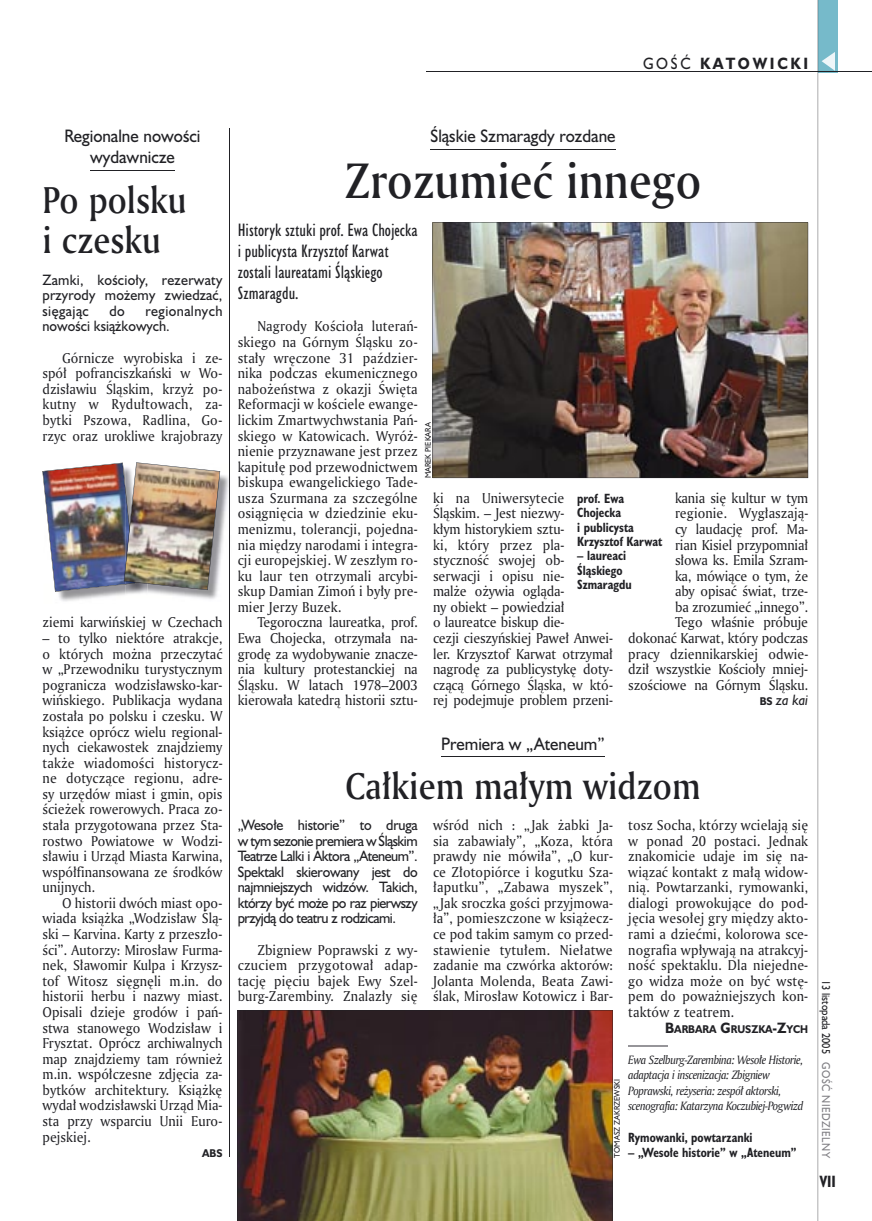
<style>
.page{position:relative;width:872px;height:1221px;background:#fff}
.page>*{position:absolute;margin:0;border:0;box-sizing:border-box;transform-origin:0 0}
.t1{font:48px "Amerigo Md PL";color:#212125;scale:.9 1}
.t2{font:36px/40.5px "Amerigo Md PL";color:#212125;scale:.9 1}
.t3{font:16.5px/21px "Humanst 521 Cn PL";color:#212125}
.t4{font:16.5px/21px "Humanst 521 PL";color:#212125;text-align:center;scale:.94 1}
.t5{font:700 15px "Humanst 521 PL";letter-spacing:.2em;color:#212125;scale:.9 1}
.t6{font:700 15px "Humanst 521 Cn PL";color:#212125;scale:.94 1}
.t7{font:13.8px/15.6px "Amerigo PL";color:#212125;text-align:justify;scale:.94 1}
.t8{font:13.8px/15.6px "Humanst 521 PL";color:#212125;text-align:justify;scale:.94 1}
.t9{font:italic 13.8px "Humanst 521 PL";color:#212125;scale:.92 1}
.t10{font:700 12.3px/14.4px "Humanst 521 Cn PL";color:#212125;scale:.94 1}
.t11{font:italic 11.7px/15.6px "Amerigo PL";letter-spacing:-.04em;color:#212125;scale:.94 1}
.t12{font:10.5px "Humanst 521 PL";color:#212125;scale:.9 1}
.t13{font:10.5px "Humanst 521 PL";letter-spacing:.05em;color:#7f7e83;scale:.9 1}
.t14{font:700 10.35px "Humanst 521 PL";color:#212125;scale:.9 1}
.t15{font:7.5px "Humanst 521 PL";color:#212125;scale:.94 1}
.s1{font-weight:400}
.s2{font-weight:700;font-style:normal;font-size:10.35px}
.s3{font-size:13.8px}
</style>
<div class="page">
<div style="left:818px;top:0;width:19px;height:72px;background:#76baca"></div>
<hr style="left:817px;top:0;width:1px;height:1220px;background:#212125">
<svg style="left:821px;top:52px;width:14px;height:19px"></svg>
<hr style="left:425px;top:72px;width:447px;height:1px;background:#212125">
<hr style="left:441px;top:756px;width:164px;height:1px;background:#212125">
<hr style="left:628px;top:1045px;width:40px;height:1px;background:#969599">
<img style="left:237px;top:1010px;width:376px;height:210px">
<hr style="left:90px;top:170px;width:85px;height:1px;background:#212125">
<img style="left:55px;top:591px;width:70px;height:10px">
<img style="left:147px;top:471px;width:82px;height:128px">
<img style="left:42px;top:462px;width:178px;height:129px">
<hr style="left:430px;top:149px;width:185px;height:1px;background:#212125">
<hr style="left:229px;top:129px;width:1px;height:1027px;background:#212125">
<img style="left:432px;top:222px;width:376px;height:256px">
<p class="t5" style="left:643px;top:53px;width:185px"><span class="s1">GOŚĆ</span> KATOWICKI</p>
<p class="t4" style="left:64px;top:125px;width:146px">Regionalne nowości wydawnicze</p>
<h2 class="t2" style="left:43px;top:178px;width:161px">Po polsku i czesku</h2>
<p class="t8" style="left:43px;top:271px;width:193px">Zamki, kościoły, rezerwaty przyrody możemy zwiedzać, sięgając</p>
<p class="t8" style="left:43px;top:302px;width:193px;text-indent:103px">regionalnych nowości książkowych.</p>
<p class="t7" style="left:43px;top:349px;width:193px;text-indent:20px">Górnicze wyrobiska i ze&shy;spół pofranciszkański w Wo&shy;dzisławiu Śląskim, krzyż po&shy;kutny w Rydułtowach, za&shy;bytki Pszowa, Radlina, Go&shy;rzyc oraz urokliwe krajobrazy</p>
<p class="t8" style="left:109px;top:302px;width:18px">do</p>
<p class="t7" style="left:43px;top:614px;width:193px">ziemi karwińskiej w Czechach</p>
<p class="t7" style="left:43px;top:630px;width:193px">– to tylko niektóre atrakcje, o których można przeczytać w „Przewodniku turystycznym pogranicza wodzisławsko-kar&shy;wińskiego. Publikacja wydana została po polsku i czesku. W książce oprócz wielu regional&shy;nych ciekawostek znajdziemy także wiadomości historycz&shy;ne dotyczące regionu, adre&shy;sy urzędów miast i gmin, opis ścieżek rowerowych. Praca zo&shy;stała przygotowana przez Sta&shy;rostwo Powiatowe w Wodzi&shy;sławiu i Urząd Miasta Karwina, współfinansowana ze środków unijnych.</p>
<p class="t7" style="left:43px;top:894px;width:193px;text-indent:20px">O historii dwóch miast opo&shy;wiada książka „Wodzisław Ślą&shy;ski – Karvina. Karty z przeszło&shy;ści”. Autorzy: Mirosław Furma&shy;nek, Sławomir Kulpa i Krzysz&shy;tof Witosz sięgnęli m.in. do historii herbu i nazwy miast.<br>Opisali dzieje grodów i pań&shy;stwa stanowego Wodzisław i Frysztat. Oprócz archiwalnych map znajdziemy tam również m.in. współczesne zdjęcia za&shy;bytków architektury. Książkę wydał wodzisławski Urząd Mia&shy;sta przy wsparciu Unii Euro&shy;pejskiej.</p>
<p class="t14" style="left:202px;top:1146px;width:24px">ABS</p>
<p class="t4" style="left:430px;top:125px;width:198px">Śląskie Szmaragdy rozdane</p>
<h1 class="t1" style="left:345px;top:148px;width:397px">Zrozumieć innego</h1>
<p class="t3" style="left:238px;top:219px;width:181px">Historyk sztuki prof. Ewa Chojecka i publicysta Krzysztof Karwat zostali laureatami Śląskiego<br>Szmaragdu.</p>
<p class="t7" style="left:238px;top:318px;width:193px;text-indent:20px">Nagrody Kościoła luterań&shy;skiego na Górnym Śląsku zo&shy;stały wręczone 31 paździer&shy;nika podczas ekumenicznego nabożeństwa z okazji Święta Reformacji w kościele ewange&shy;lickim Zmartwychwstania Pań&shy;skiego w Katowicach. Wyróż&shy;nienie przyznawane jest przez kapitułę pod przewodnictwem biskupa ewangelickiego Tade&shy;usza Szurmana za szczególne osiągnięcia w dziedzinie eku&shy;menizmu, tolerancji, pojedna&shy;nia między narodami i integra&shy;cji europejskiej. W zeszłym ro&shy;ku laur ten otrzymali arcybi&shy;skup Damian Zimoń i były pre&shy;mier Jerzy Buzek.</p>
<p class="t7" style="left:238px;top:614px;width:193px;text-indent:20px">Tegoroczna laureatka, prof.<br>Ewa Chojecka, otrzymała na&shy;grodę za wydobywanie znacze&shy;nia kultury protestanckiej na Śląsku. W latach 1978–2003 kierowała katedrą historii sztu-</p>
<p class="t15" style="left:423px;top:478px;width:61px;rotate:-90deg">MAREK PIEKARA</p>
<p class="t7" style="left:433px;top:489px;width:193px;text-align:left">ki na Uniwersytecie<br>Śląskim. – Jest niezwy-<br>kłym historykiem sztu-<br>ki, który przez pla&shy;styczność swojej ob&shy;serwacji i opisu nie-<br>malże ożywia ogląda-<br>ny obiekt – powiedział<br>o laureatce biskup die-<br>cezji cieszyńskiej Paweł Anwei&shy;ler. Krzysztof Karwat otrzymał nagrodę za publicystykę doty&shy;czącą Górnego Śląska, w któ&shy;rej podejmuje problem przeni-</p>
<p class="t7" style="left:628px;top:489px;width:193px;text-align:right">kania się kultur w tym regionie. Wygłaszają-<br>cy laudację prof. Ma-<br>rian Kisiel przypomniał<br>słowa ks. Emila Szram-<br>ka, mówiące o tym, że<br>aby opisać świat, trze-<br>ba zrozumieć „innego”.<br>Tego właśnie próbuje dokonać Karwat, który podczas pracy dziennikarskiej odwie&shy;dził wszystkie Kościoły mniej&shy;szościowe na Górnym Śląsku.</p>
<p class="t10" style="left:577px;top:490px;width:92px">prof. Ewa<br>Chojecka<br>i publicysta<br>Krzysztof Karwat</p>
<p class="t10" style="left:577px;top:548px;width:60px">– laureaci<br>Śląskiego<br>Szmaragdu</p>
<p class="t9" style="left:760px;top:690px;width:54px"><span class="s2">BS</span> za kai</p>
<p class="t4" style="left:441px;top:732px;width:176px">Premiera w „Ateneum”</p>
<h2 class="t2" style="left:345px;top:765px;width:396px">Całkiem małym widzom</h2>
<p class="t8" style="left:238px;top:816px;width:193px">„Wesołe historie” to druga w tym sezonie premiera w Śląskim Teatrze Lalki i Aktora „Ateneum”.<br>Spektakl skierowany jest do najmniejszych widzów. Takich, którzy być może po raz pierwszy przyjdą do teatru z rodzicami.</p>
<p class="t7" style="left:238px;top:941px;width:193px;text-indent:20px">Zbigniew Poprawski z wy&shy;czuciem przygotował adap&shy;tację pięciu bajek Ewy Szel&shy;burg-Zarembiny. Znalazły się</p>
<p class="t7" style="left:433px;top:816px;width:193px">wśród nich : „Jak żabki Ja&shy;sia zabawiały”, „Koza, która prawdy nie mówiła”, „O kur&shy;ce Złotopiórce i kogutku Sza&shy;łaputku”, „Zabawa myszek”, „Jak sroczka gości przyjmowa&shy;ła”, pomieszczone w książecz&shy;ce pod takim samym co przed&shy;stawienie tytułem. Niełatwe zadanie ma czwórka aktorów:<br>Jolanta Molenda, Beata Zawi&shy;ślak, Mirosław Kotowicz i Bar-</p>
<p class="t7" style="left:628px;top:816px;width:193px">tosz Socha, którzy wcielają się w ponad 20 postaci. Jednak znakomicie udaje im się na&shy;wiązać kontakt z małą widow&shy;nią. Powtarzanki, rymowanki, dialogi prowokujące do pod&shy;jęcia wesołej gry między akto&shy;rami a dziećmi, kolorowa sce&shy;nografia wpływają na atrakcyj&shy;ność spektaklu. Dla niejedne&shy;go widza może on być wstę&shy;pem do poważniejszych kon&shy;taktów z teatrem.</p>
<p class="t14" style="left:665px;top:1021px;width:160px"><span class="s3">B</span>ARBARA <span class="s3">G</span>RUSZKA<span class="s3">-Z</span>YCH</p>
<p class="t11" style="left:628px;top:1051px;width:188px">Ewa Szelburg-Zarembina: Wesołe Historie, adaptacja i inscenizacja: Zbigniew Poprawski, reżyseria: zespół aktorski, scenografia: Katarzyna Koczubiej-Pogwizd</p>
<p class="t10" style="left:628px;top:1129px;width:134px">Rymowanki, powtarzanki</p>
<p class="t15" style="left:612px;top:1157px;width:85px;rotate:-90deg">TOMASZ ZAKRZEWSKI</p>
<p class="t10" style="left:628px;top:1144px;width:181px">– „Wesołe historie” w „Ateneum”</p>
<p class="t12" style="left:833px;top:979px;width:84px;rotate:90deg">13 listopada 2005</p>
<p class="t13" style="left:833px;top:1062px;width:108px;rotate:90deg">GOŚĆ NIEDZIELNY</p>
<p class="t6" style="left:819px;top:1171px;width:19px">VII</p>
</div>
